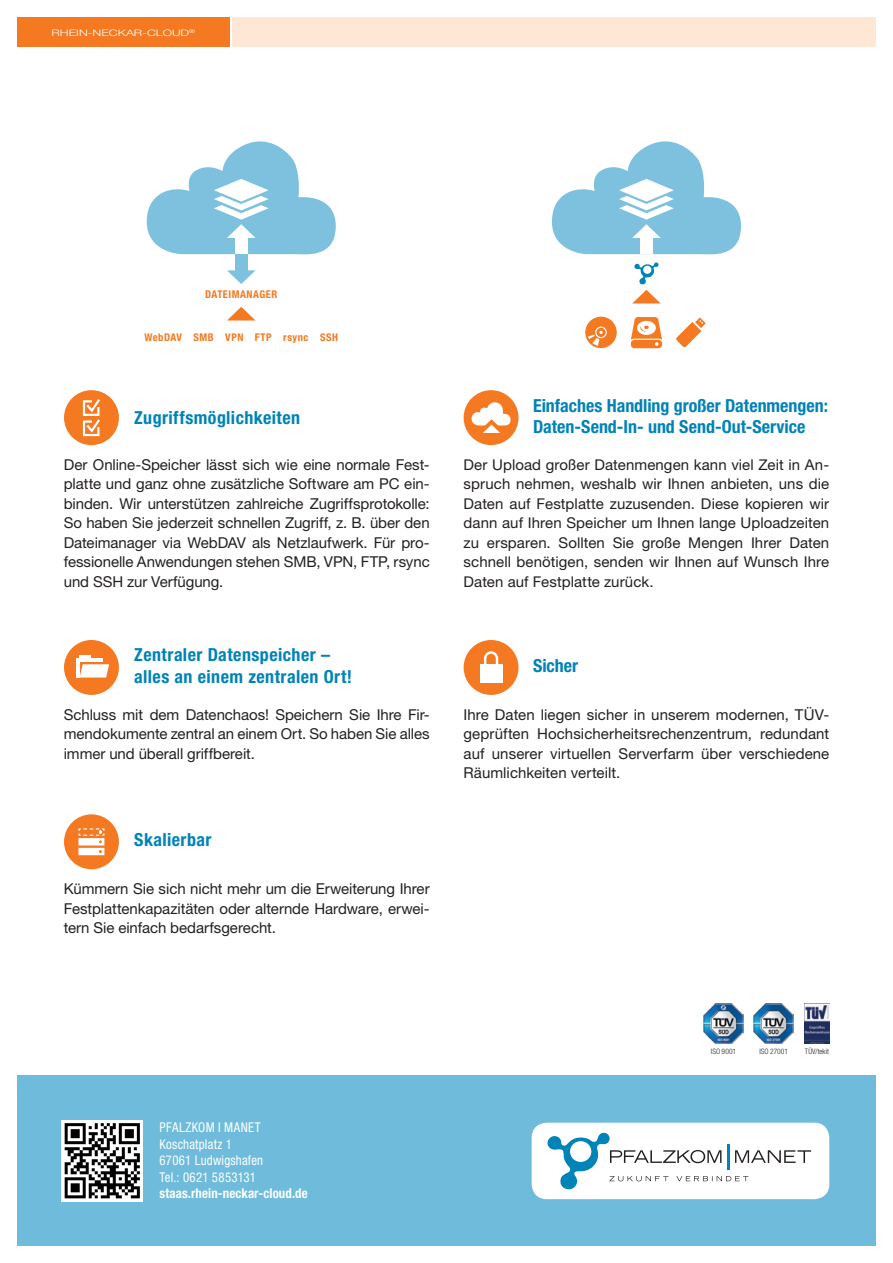
<style>
.page{position:relative;width:893px;height:1263px;background:#fff}
.page>*{position:absolute;margin:0;border:0;box-sizing:border-box;transform-origin:0 0}
.t1{font:700 condensed 18px/21.6px "Helvetica Neue LT Std";letter-spacing:.015em;color:#0083b6}
.t2{font:15px/19.5px "Helvetica Neue LT Std";color:#231f20;text-align:justify}
.t3{font:14.85px/19.5px "Helvetica Neue LT Std";letter-spacing:.005em;color:#231f20;text-align:justify}
.t4{font:condensed 13.5px/16.5px "Helvetica Neue LT Std";letter-spacing:.02em;color:#fff;scale:.95 1}
.t5{font:700 condensed 13.5px "Helvetica Neue LT Std";letter-spacing:.01em;color:#fff;scale:.95 1}
.t6{font:700 condensed 10.65px "Helvetica Neue LT Std";letter-spacing:.045em;color:#f47921}
.t7{font:300 9px "Helvetica Neue LT Std";color:#fff;scale:1.4 1}
.t8{font:300 condensed 7.5px "Helvetica Neue LT Std";letter-spacing:.01em;color:#231f20}
</style>
<div class="page">
<div style="left:17px;top:1076px;width:859px;height:170px;background:#6ebbdb"></div>
<div style="left:532px;top:1123px;width:297px;height:76px;background:#fff;border-radius:15px"></div>
<svg style="left:547px;top:1132px;width:264px;height:58px"></svg>
<hr style="left:727px;top:1144px;width:2px;height:26px;background:#0083b6">
<div style="left:17px;top:17px;width:213px;height:30px;background:#f47921"></div>
<div style="left:233px;top:17px;width:643px;height:30px;background:#fee7d4"></div>
<div style="left:464px;top:390px;width:54px;height:55px;background:#f47921;border-radius:50%"></div>
<div style="left:464px;top:640px;width:54px;height:55px;background:#f47921;border-radius:50%"></div>
<div style="left:64px;top:390px;width:55px;height:55px;background:#f47921;border-radius:50%"></div>
<div style="left:64px;top:640px;width:55px;height:55px;background:#f47921;border-radius:50%"></div>
<div style="left:64px;top:814px;width:55px;height:55px;background:#f47921;border-radius:50%"></div>
<svg style="left:62px;top:1120px;width:81px;height:81px"></svg>
<svg style="left:65px;top:1123px;width:75px;height:75px;background:#797979"></svg>
<svg style="left:484px;top:651px;width:14px;height:12px"></svg>
<div style="left:480px;top:663px;width:22px;height:19px;background:#fff"></div>
<div style="left:77px;top:658px;width:26px;height:19px;background:#fff"></div>
<svg style="left:80px;top:677px;width:27px;height:1px"></svg>
<svg style="left:80px;top:656px;width:29px;height:21px"></svg>
<svg style="left:82px;top:399px;width:18px;height:38px"></svg>
<svg style="left:78px;top:828px;width:27px;height:27px"></svg>
<svg style="left:147px;top:141px;width:189px;height:118px"></svg>
<div style="left:235px;top:237px;width:12px;height:17px;background:#fff"></div>
<svg style="left:227px;top:270px;width:29px;height:14px"></svg>
<div style="left:235px;top:254px;width:12px;height:18px;background:#7ec1de"></div>
<svg style="left:227px;top:307px;width:28px;height:13px"></svg>
<svg style="left:552px;top:141px;width:189px;height:162px"></svg>
<svg style="left:472px;top:402px;width:38px;height:31px"></svg>
<svg style="left:631px;top:317px;width:31px;height:31px"></svg>
<svg style="left:585px;top:317px;width:32px;height:31px"></svg>
<svg style="left:676px;top:317px;width:30px;height:30px"></svg>
<img style="left:804px;top:1003px;width:25px;height:41px">
<img style="left:703px;top:1003px;width:41px;height:41px">
<img style="left:754px;top:1003px;width:40px;height:41px">
<p class="t7" style="left:52px;top:27px;width:104px">RHEIN-NECKAR-CLOUD<sup>®</sup></p>
<p class="t6" style="left:205px;top:287px;width:74px">DATEIMANAGER</p>
<p class="t6" style="left:144px;top:331px;width:195px">WebDAV SMB VPN FTP rsync SSH</p>
<p class="t1" style="left:134px;top:407px;width:167px">Zugriffsmöglichkeiten</p>
<p class="t2" style="left:64px;top:455px;width:367px">Der Online-Speicher lässt sich wie eine normale Fest&shy;platte und ganz ohne zusätzliche Software am PC ein&shy;binden. Wir unterstützen zahlreiche Zugriffsprotokolle:<br>So haben Sie jederzeit schnellen Zugriff, z. B. über den Dateimanager via WebDAV als Netzlaufwerk. Für pro&shy;fessionelle Anwendungen stehen SMB, VPN, FTP, rsync und SSH zur Verfügung.</p>
<p class="t1" style="left:134px;top:644px;width:219px">Zentraler Datenspeicher – alles an einem zentralen Ort!</p>
<p class="t2" style="left:64px;top:704px;width:367px">Schluss mit dem Datenchaos! Speichern Sie Ihre Fir&shy;mendokumente zentral an einem Ort. So haben Sie alles immer und überall griffbereit.</p>
<p class="t1" style="left:134px;top:829px;width:79px">Skalierbar</p>
<p class="t2" style="left:64px;top:879px;width:367px">Kümmern Sie sich nicht mehr um die Erweiterung Ihrer Festplattenkapazitäten oder alternde Hardware, erwei&shy;tern Sie einfach bedarfsgerecht.</p>
<p class="t1" style="left:533px;top:394px;width:296px">Einfaches Handling großer Datenmengen:<br>Daten-Send-In- und Send-Out-Service</p>
<p class="t3" style="left:464px;top:455px;width:367px">Der Upload großer Datenmengen kann viel Zeit in An&shy;spruch nehmen, weshalb wir Ihnen anbieten, uns die Daten auf Festplatte zuzusenden. Diese kopieren wir dann auf Ihren Speicher um Ihnen lange Uploadzeiten zu ersparen. Sollten Sie große Mengen Ihrer Daten schnell benötigen, senden wir Ihnen auf Wunsch Ihre Daten auf Festplatte zurück.</p>
<p class="t1" style="left:533px;top:654px;width:47px">Sicher</p>
<p class="t2" style="left:464px;top:704px;width:367px">Ihre Daten liegen sicher in unserem modernen, TÜV&shy;geprüften Hochsicherheitsrechenzentrum, redundant auf unserer virtuellen Serverfarm über verschiedene Räumlichkeiten verteilt.</p>
<p class="t4" style="left:160px;top:1119px;width:111px">PFALZKOM I MANET<br>Koschatplatz 1<br>67061 Ludwigshafen<br>Tel.: 0621 5853131</p>
<p class="t5" style="left:160px;top:1185px;width:157px">staas.rhein-neckar-cloud.de</p>
<p class="t8" style="left:711px;top:1047px;width:27px">ISO 9001</p>
<p class="t8" style="left:759px;top:1047px;width:30px">ISO 27001</p>
<p class="t8" style="left:805px;top:1047px;width:26px">TÜV/tekit</p>
</div>
